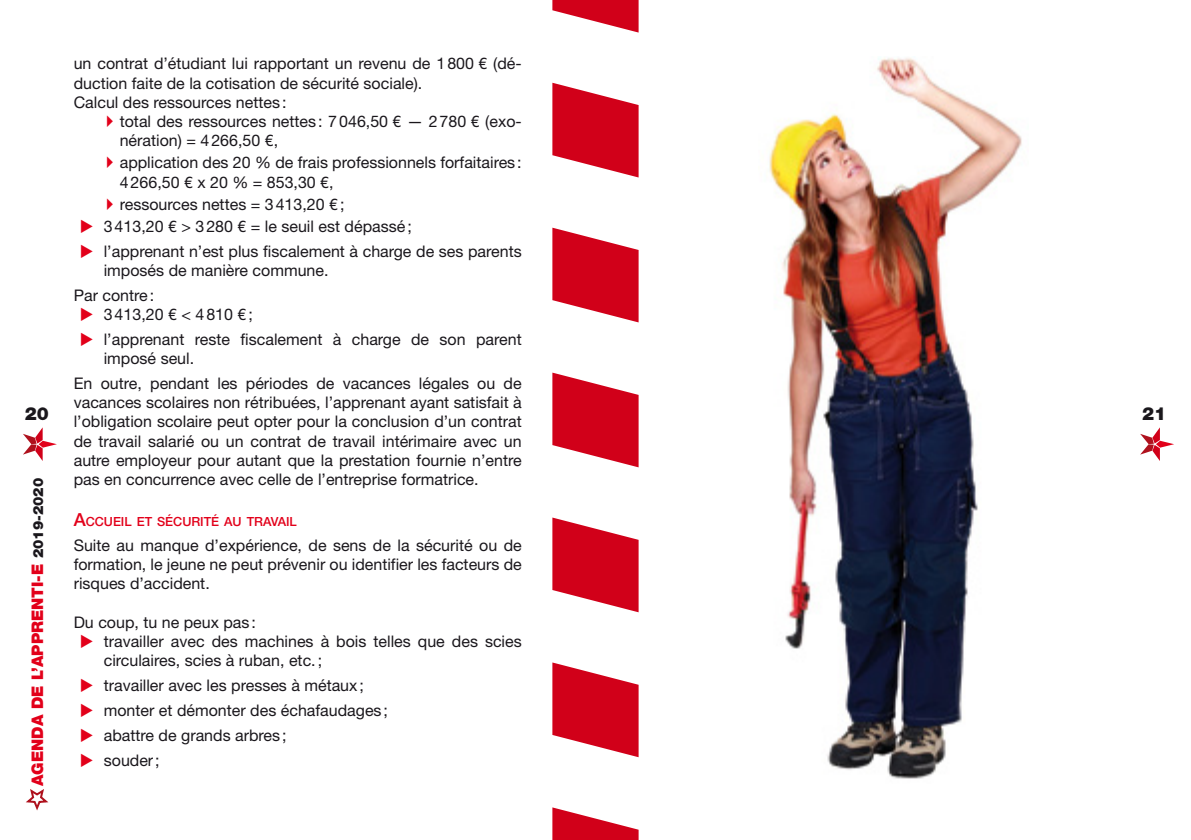
<style>
.page{position:relative;width:1191px;height:840px;background:#fff}
.page>*{position:absolute;margin:0;border:0;box-sizing:border-box;transform-origin:0 0}
.t1{font:900 18px "Helvetica Neue";color:#1a171c}
.t2{font:16px/19.2px "Helvetica Neue";color:#1a171c}
.t3{font:900 16px "Helvetica Neue";color:#e2001a}
.t4{font:500 12.6px "Helvetica Neue";color:#e2001a}
.s1{font-size:18px}
.s2{font-size:14px;color:#1a171c}
</style>
<div class="page">
<svg style="left:23px;top:427px;width:34px;height:34px"></svg>
<svg style="left:1140px;top:427px;width:34px;height:34px"></svg>
<svg style="left:26px;top:789px;width:23px;height:21px"></svg>
<svg style="left:552px;top:807px;width:86px;height:32px"></svg>
<svg style="left:552px;top:662px;width:86px;height:94px"></svg>
<svg style="left:552px;top:517px;width:86px;height:95px"></svg>
<svg style="left:552px;top:372px;width:86px;height:95px"></svg>
<svg style="left:552px;top:227px;width:86px;height:95px"></svg>
<svg style="left:552px;top:83px;width:86px;height:94px"></svg>
<svg style="left:552px;top:0;width:86px;height:33px"></svg>
<img style="left:769px;top:58px;width:253px;height:721px">
<p class="t2" style="left:74px;top:54px;width:449px">un contrat d’étudiant lui rapportant un revenu de 1800 € (dé&shy;duction faite de la cotisation de sécurité sociale).<br>Calcul des ressources nettes:</p>
<p class="t2" style="left:120px;top:111px;width:403px">total des ressources nettes : 7046,50 € — 2780 € (exo&shy;nération) = 4266,50 €,</p>
<p class="t2" style="left:120px;top:153px;width:403px">application des 20 % de frais professionnels forfaitaires :<br>4266,50 € x 20 % = 853,30 €,</p>
<p class="t2" style="left:104px;top:192px;width:310px;line-height:22px;text-indent:16px">ressources nettes = 3413,20 €;<br>3413,20 € &gt; 3280 € = le seuil est dépassé;</p>
<p class="t2" style="left:104px;top:241px;width:419px">l’apprenant n’est plus fiscalement à charge de ses parents imposés de manière commune.</p>
<p class="t2" style="left:104px;top:285px;width:151px;text-indent:-30px">Par contre:<br>3413,20 € &lt; 4810 €;</p>
<p class="t2" style="left:104px;top:329px;width:419px">l’apprenant reste fiscalement à charge de son parent imposé seul.</p>
<p class="t2" style="left:74px;top:373px;width:449px;text-align:justify">En outre, pendant les périodes de vacances légales ou de vacances scolaires non rétribuées, l’apprenant ayant satisfait à l’obligation scolaire peut opter pour la conclusion d’un contrat de travail salarié ou un contrat de travail intérimaire avec un autre employeur pour autant que la prestation fournie n’entre pas en concurrence avec celle de l’entreprise formatrice.</p>
<p class="t4" style="left:74px;top:513px;width:225px"><span class="s1">A</span>CCUEIL ET SÉCURITÉ AU TRAVAIL</p>
<p class="t2" style="left:74px;top:535px;width:449px;text-align:justify">Suite au manque d’expérience, de sens de la sécurité ou de formation, le jeune ne peut prévenir ou identifier les facteurs de risques d’accident.</p>
<p class="t2" style="left:104px;top:611px;width:419px;text-indent:-30px">Du coup, tu ne peux pas:<br>travailler avec des machines à bois telles que des scies circulaires, scies à ruban, etc.;</p>
<p class="t2" style="left:104px;top:672px;width:286px;line-height:24.8px">travailler avec les presses à métaux; monter et démonter des échafaudages; abattre de grands arbres;<br>souder;</p>
<p class="t1" style="left:25px;top:402px;width:26px">20</p>
<p class="t1" style="left:1142px;top:402px;width:26px">21</p>
<p class="t3" style="left:28px;top:785px;width:309px;rotate:-90deg">AGENDA DE L’APPRENTI-E <span class="s2">2019-2020</span></p>
</div>
